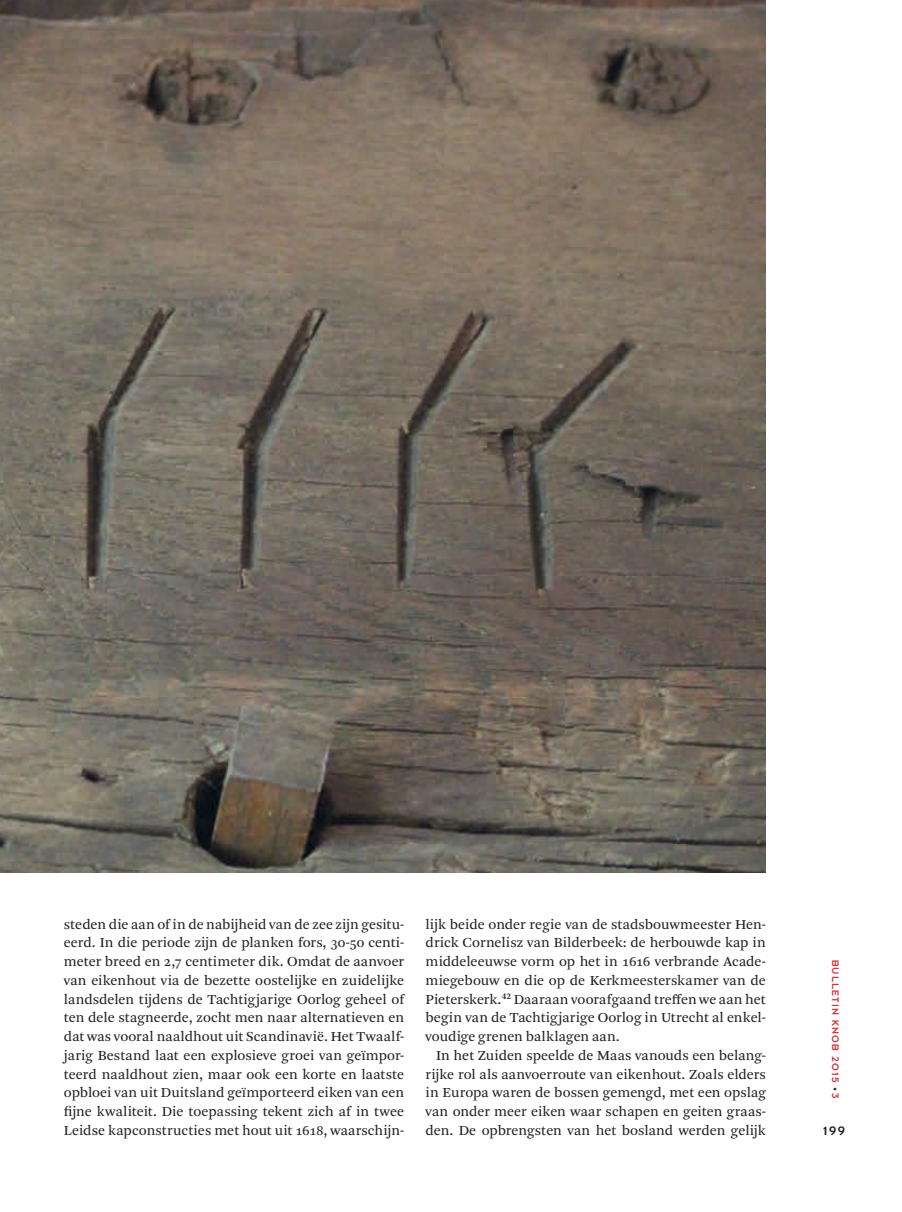
<style>
.page{position:relative;width:902px;height:1212px;background:#fff}
.page>*{position:absolute;margin:0;border:0;box-sizing:border-box;transform-origin:0 0}
.t1{font:14.4px/18.8px "Arnhem Pro Blond";letter-spacing:.005em;color:#231f20;text-align:justify}
.t2{font:13.5px "Dessau Pro";color:#231f20}
.t3{font:10.5px "Dessau Pro";letter-spacing:.11em;color:#d2343a}
.s1{font-size:8.25px;color:#231f20}
</style>
<div class="page">
<img style="left:0;top:0;width:765px;height:872px">
<p class="t1" style="left:64px;top:915px;width:342px">steden die aan of in de nabijheid van de zee zijn gesitu&shy;eerd. In die periode zijn de planken fors, 30-50 centi&shy;meter breed en 2,7 centimeter dik. Omdat de aanvoer van eikenhout via de bezette oostelijke en zuidelijke landsdelen tijdens de Tachtigjarige Oorlog geheel of ten dele stagneerde, zocht men naar alternatieven en dat was vooral naaldhout uit Scandinavië. Het Twaalf&shy;jarig Bestand laat een explosieve groei van geïmpor&shy;teerd naaldhout zien, maar ook een korte en laatste opbloei van uit Duitsland geïmporteerd eiken van een fijne kwaliteit. Die toepassing tekent zich af in twee Leidse kapconstructies met hout uit 1618, waarschijn-</p>
<p class="t1" style="left:425px;top:915px;width:342px">lijk beide onder regie van de stadsbouwmeester Hen&shy;drick Cornelisz van Bilderbeek: de herbouwde kap in middeleeuwse vorm op het in 1616 verbrande Acade&shy;miegebouw en die op de Kerkmeesterskamer van de Pieterskerk.<sup>42</sup> Daaraan voorafgaand treffen we aan het begin van de Tachtigjarige Oorlog in Utrecht al enkel&shy;voudige grenen balklagen aan.</p>
<p class="t1" style="left:425px;top:1046px;width:342px;text-indent:11px">In het Zuiden speelde de Maas vanouds een belang&shy;rijke rol als aanvoerroute van eikenhout. Zoals elders in Europa waren de bossen gemengd, met een opslag van onder meer eiken waar schapen en geiten graas&shy;den. De opbrengsten van het bosland werden gelijk</p>
<p class="t3" style="left:840px;top:959px;width:141px;rotate:90deg">BULLETIN KNOB 2015 <span class="s1">•</span> 3</p>
<p class="t2" style="left:822px;top:1123px;width:24px">199</p>
</div>
